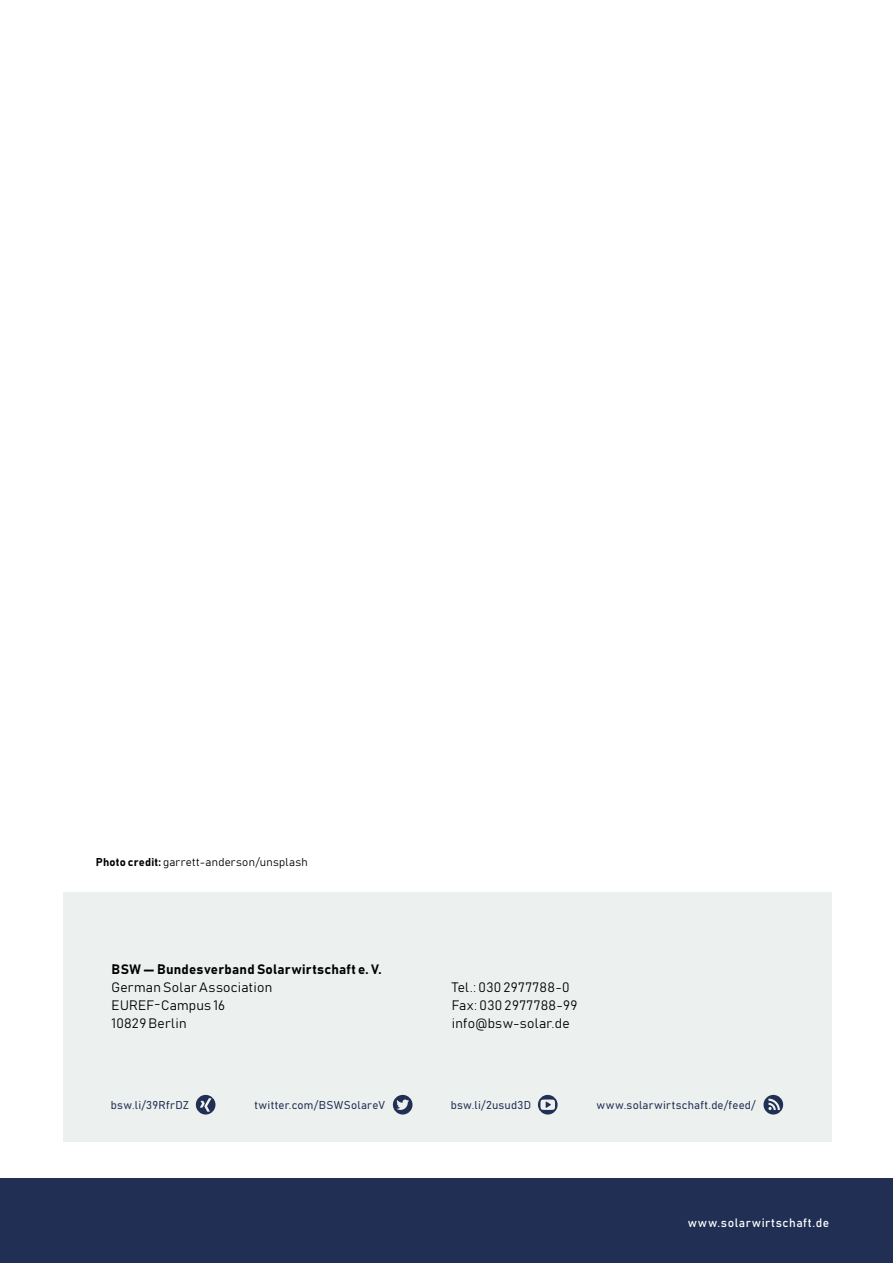
<style>
.page{position:relative;width:893px;height:1263px;background:#fff}
.page>*{position:absolute;margin:0;border:0;box-sizing:border-box;transform-origin:0 0}
.t1{font:13.5px/18px "Bahnschrift";letter-spacing:.02em;color:#000}
.t2{font:12px "Bahnschrift";letter-spacing:.05em;color:#fff}
.t3{font:11.25px "Bahnschrift";letter-spacing:.025em;color:#202f53}
.t4{font:11.25px "Bahnschrift";letter-spacing:.025em;color:#000}
</style>
<div class="page">
<div style="left:63px;top:893px;width:768px;height:249px;background:#ecf0ee"></div>
<svg style="left:393px;top:1095px;width:19px;height:19px"></svg>
<svg style="left:763px;top:1095px;width:20px;height:19px"></svg>
<svg style="left:196px;top:1095px;width:19px;height:19px"></svg>
<svg style="left:538px;top:1095px;width:20px;height:19px"></svg>
<div style="left:0;top:1179px;width:893px;height:84px;background:#202f53"></div>
<p class="t4" style="left:96px;top:855px;width:214px">Photo credit: garrett-anderson/unsplash</p>
<p class="t1" style="left:112px;top:960px;width:271px">BSW — Bundesverband Solarwirtschaft e. V.<br>German Solar Association<br>EUREF-Campus 16<br>10829 Berlin</p>
<p class="t1" style="left:452px;top:978px;width:127px">Tel.: 030 2977788-0<br>Fax: 030 2977788-99 info@bsw-solar.de</p>
<p class="t3" style="left:111px;top:1098px;width:80px">bsw.li/39RfrDZ</p>
<p class="t3" style="left:254px;top:1098px;width:132px">twitter.com/BSWSolareV</p>
<p class="t3" style="left:451px;top:1098px;width:82px">bsw.li/2usud3D</p>
<p class="t3" style="left:597px;top:1098px;width:160px">www.solarwirtschaft.de/feed/</p>
<p class="t2" style="left:688px;top:1215px;width:143px">www.solarwirtschaft.de</p>
</div>
